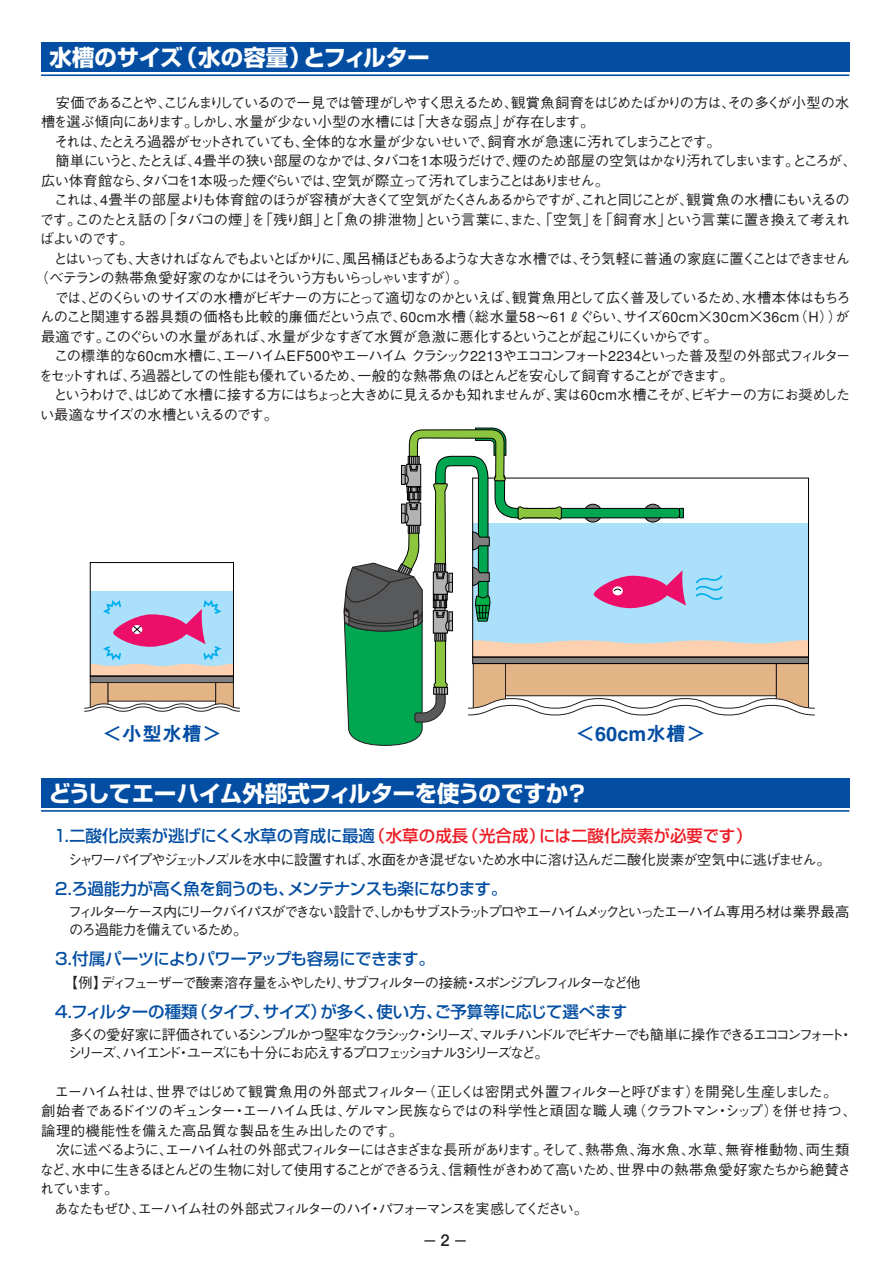
<style>
.page{position:relative;width:893px;height:1263px;background:#fff}
.page>*{position:absolute;margin:0;border:0;box-sizing:border-box;transform-origin:0 0}
.t1{font:700 22.5px "Shin Go";letter-spacing:-.015em;color:#fff}
.t2{font:19.95px "Midashi Go MB31";color:#034ea2}
.t3{font:500 16.5px "Shin Go";letter-spacing:-.04em;color:#034ea2}
.t4{font:500 16.5px "Shin Go";color:#ed1c24}
.t5{font:500 16.5px "Shin Go";letter-spacing:-.02em;color:#034ea2}
.t6{font:500 14.25px/19.5px "Gothic BBB";letter-spacing:-.1em;color:#231f20}
.t7{font:500 14.25px "Gothic BBB";letter-spacing:-.075em;color:#231f20}
.t8{font:500 14.25px/18px "Gothic BBB";letter-spacing:-.15em;color:#231f20}
.t9{font:500 14.25px/18px "Gothic BBB";letter-spacing:-.14em;color:#231f20}
.t10{font:500 14.25px "Gothic BBB";letter-spacing:-.065em;color:#231f20}
.t11{font:500 14.25px "Gothic BBB";letter-spacing:.035em;color:#231f20}
.t12{font:500 14.25px "Gothic BBB";letter-spacing:-.13em;color:#231f20}
.t13{font:500 14.25px "Gothic BBB";letter-spacing:-.16em;color:#231f20}
.t14{font:500 14.25px "Gothic BBB";letter-spacing:-.045em;color:#231f20}
.t15{font:500 14.25px "Gothic BBB";letter-spacing:-.12em;color:#231f20}
.t16{font:700 13.5px "Futo Go B101";color:#231f20}
.s1{color:#034ea2}
.s2{font-size:16.5px}
</style>
<div class="page">
<div style="left:41px;top:43px;width:808px;height:29px;background:#034ea2"></div>
<hr style="left:41px;top:74px;width:808px;height:2px;background:#034ea2">
<div style="left:41px;top:778px;width:808px;height:29px;background:#034ea2"></div>
<hr style="left:41px;top:810px;width:808px;height:2px;background:#034ea2">
<svg style="left:343px;top:427px;width:472px;height:319px"></svg>
<div style="left:90px;top:591px;width:143px;height:85px;background:#aae0fa"></div>
<div style="left:90px;top:676px;width:144px;height:7px;background:#808080;border:1px solid #000"></div>
<div style="left:90px;top:562px;width:144px;height:114px;border:1px solid #000"></div>
<svg style="left:90px;top:598px;width:143px;height:78px"></svg>
<div style="left:215px;top:682px;width:19px;height:26px;background:#e3b486;border:1px solid #231f20"></div>
<div style="left:90px;top:682px;width:18px;height:26px;background:#e3b486;border:1px solid #231f20"></div>
<div style="left:108px;top:682px;width:108px;height:20px;background:#e3b486;border:1px solid #231f20"></div>
<svg style="left:84px;top:703px;width:156px;height:9px"></svg>
<h1 class="t1" style="left:50px;top:49px;width:382px">水槽のサイズ（水の容量）とフィルター</h1>
<p class="t6" style="left:41px;top:95px;width:809px">　安価であることや、こじんまりしているので一見では管理がしやすく思えるため、観賞魚飼育をはじめたばかりの方は、その多くが小型の水</p>
<p class="t14" style="left:41px;top:117px;width:554px">槽を選ぶ傾向にあります。しかし、水量が少ない小型の水槽には「大きな弱点」が存在します。</p>
<p class="t6" style="left:41px;top:134px;width:681px">　それは、たとえろ過器がセットされていても、全体的な水量が少ないせいで、飼育水が急速に汚れてしまうことです。</p>
<p class="t6" style="left:41px;top:153px;width:816px">　簡単にいうと、たとえば、4畳半の狭い部屋のなかでは、タバコを1本吸うだけで、煙のため部屋の空気はかなり汚れてしまいます。ところが、</p>
<p class="t6" style="left:41px;top:173px;width:569px">広い体育館なら、タバコを1本吸った煙ぐらいでは、空気が際立って汚れてしまうことはありません。</p>
<p class="t6" style="left:41px;top:192px;width:810px">　これは、4畳半の部屋よりも体育館のほうが容積が大きくて空気がたくさんあるからですが、これと同じことが、観賞魚の水槽にもいえるの</p>
<p class="t7" style="left:40px;top:214px;width:811px">です。このたとえ話の「タバコの煙」を「残り餌」と「魚の排泄物」という言葉に、また、「空気」を「飼育水」という言葉に置き換えて考えれ</p>
<p class="t6" style="left:40px;top:231px;width:94px">ばよいのです。</p>
<p class="t12" style="left:41px;top:253px;width:810px">　とはいっても、大きければなんでもよいとばかりに、風呂桶ほどもあるような大きな水槽では、そう気軽に普通の家庭に置くことはできません</p>
<p class="t15" style="left:35px;top:273px;width:434px">（ベテランの熱帯魚愛好家のなかにはそういう方もいらっしゃいますが）。</p>
<p class="t6" style="left:41px;top:290px;width:811px">　では、どのくらいのサイズの水槽がビギナーの方にとって適切なのかといえば、観賞魚用として広く普及しているため、水槽本体はもちろ</p>
<p class="t11" style="left:40px;top:312px;width:811px">んのこと関連する器具類の価格も比較的廉価だという点で、60cm水槽（総水量58～61 ぐらい、サイズ60cm×30cm×36cm（H））が</p>
<p class="t6" style="left:41px;top:329px;width:677px">最適です。このぐらいの水量があれば、水量が少なすぎて水質が急激に悪化するということが起こりにくいからです。</p>
<p class="t10" style="left:41px;top:351px;width:810px">　この標準的な60cm水槽に、エーハイムEF500やエーハイム クラシック2213やエココンフォート2234といった普及型の外部式フィルター</p>
<p class="t6" style="left:39px;top:368px;width:695px">をセットすれば、ろ過器としての性能も優れているため、一般的な熱帯魚のほとんどを安心して飼育することができます。</p>
<p class="t7" style="left:41px;top:390px;width:810px">　というわけで、はじめて水槽に接する方にはちょっと大きめに見えるかも知れませんが、実は60cm水槽こそが、ビギナーの方にお奨めした</p>
<p class="t6" style="left:40px;top:407px;width:239px">い最適なサイズの水槽といえるのです。</p>
<h2 class="t2" style="left:102px;top:726px;width:121px">＜小型水槽＞</h2>
<h2 class="t2" style="left:575px;top:726px;width:132px">＜60cm水槽＞</h2>
<h1 class="t1" style="left:48px;top:785px;width:541px">どうしてエーハイム外部式フィルターを使うのですか？</h1>
<p class="t4" style="left:52px;top:830px;width:702px"><span class="s1">１.二酸化炭素が逃げにくく水草の育成に最適</span>（水草の成長（光合成）には二酸化炭素が必要です）</p>
<p class="t6" style="left:68px;top:852px;width:764px">シャワーパイプやジェットノズルを水中に設置すれば、水面をかき混ぜないため水中に溶け込んだ二酸化炭素が空気中に逃げません。</p>
<p class="t3" style="left:55px;top:883px;width:453px">2.ろ過能力が高く魚を飼うのも、メンテナンスも楽になります。</p>
<p class="t9" style="left:68px;top:905px;width:783px">フィルターケース内にリークバイパスができない設計で、しかもサブストラットプロやエーハイムメックといったエーハイム専用ろ材は業界最高のろ過能力を備えているため。</p>
<p class="t3" style="left:55px;top:953px;width:381px">3.付属パーツによりパワーアップも容易にできます。</p>
<p class="t13" style="left:64px;top:977px;width:577px">【例】ディフューザーで酸素溶存量をふやしたり、サブフィルターの接続・スポンジプレフィルターなど他</p>
<p class="t5" style="left:55px;top:1006px;width:573px">4.フィルターの種類（タイプ、サイズ）が多く、使い方、ご予算等に応じて選べます</p>
<p class="t8" style="left:68px;top:1028px;width:786px">多くの愛好家に評価されているシンプルかつ堅牢なクラシック・シリーズ、マルチハンドルでビギナーでも簡単に操作できるエココンフォート・シリーズ、ハイエンド・ユーズにも十分にお応えするプロフェッショナル3シリーズなど。</p>
<p class="t6" style="left:40px;top:1084px;width:817px">　エーハイム社は、世界ではじめて観賞魚用の外部式フィルター（正しくは密閉式外置フィルターと呼びます）を開発し生産しました。<br>創始者であるドイツのギュンター・エーハイム氏は、ゲルマン民族ならではの科学性と頑固な職人魂（クラフトマン・シップ）を併せ持つ、論理的機能性を備えた高品質な製品を生み出したのです。<br>　次に述べるように、エーハイム社の外部式フィルターにはさまざまな長所があります。そして、熱帯魚、海水魚、水草、無脊椎動物、両生類など、水中に生きるほとんどの生物に対して使用することができるうえ、信頼性がきわめて高いため、世界中の熱帯魚愛好家たちから絶賛されています。<br>　あなたもぜひ、エーハイム社の外部式フィルターのハイ・パフォーマンスを実感してください。</p>
<p class="t16" style="left:423px;top:1236px;width:46px">－ <span class="s2">2</span> －</p>
</div>
